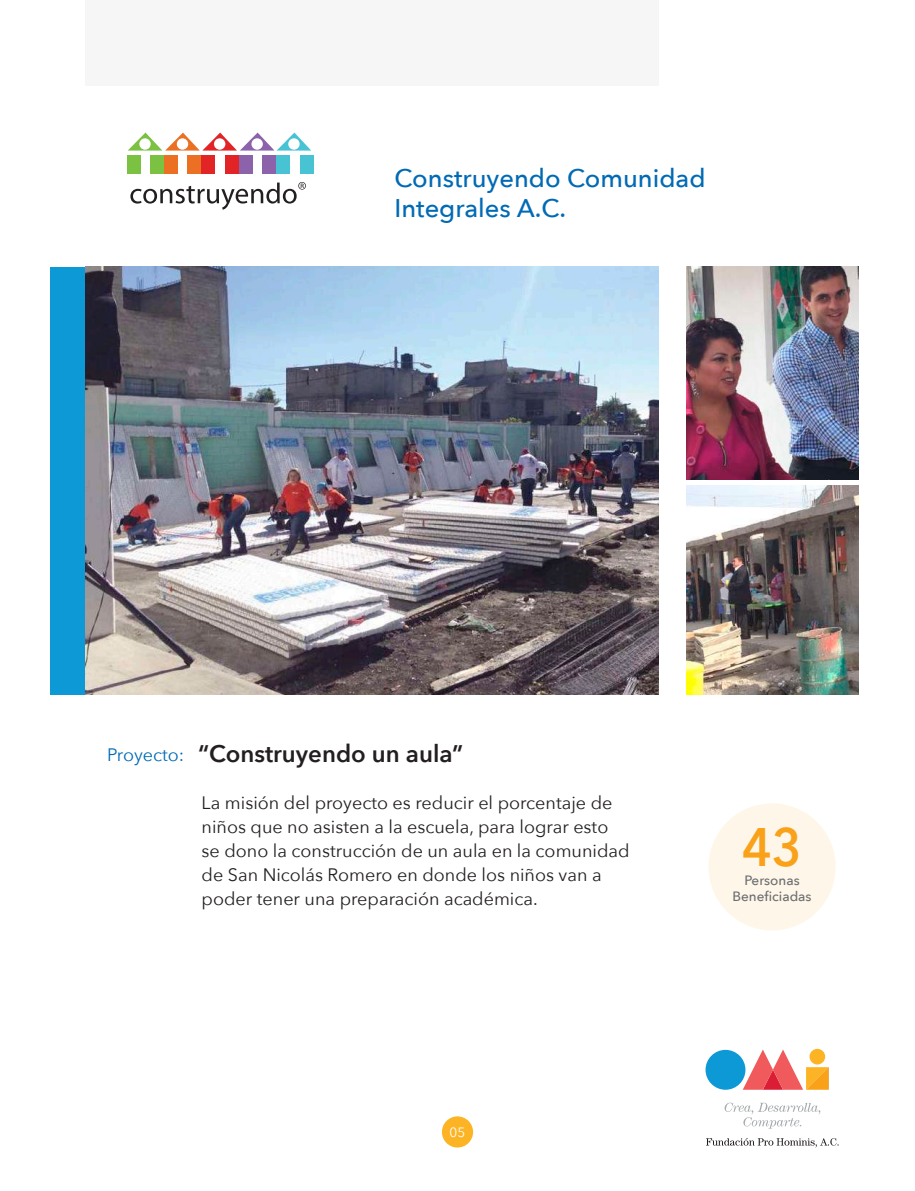
<style>
.page{position:relative;width:915px;height:1191px;background:#fff}
.page>*{position:absolute;margin:0;border:0;box-sizing:border-box;transform-origin:0 0}
.t1{font:600 54px "Avenir Next";color:#f9a119;scale:.9 1}
.t2{font:500 25.5px/30.6px "Avenir Next";color:#006ab5}
.t3{font:600 24px "Avenir Next";color:#231f20}
.t4{font:18px/24px "Avenir Next";color:#231f20}
.t5{font:18px "Avenir Next";color:#006ab5}
.t6{font:500 13.5px/16.2px "Avenir Next";color:#6d6d71;text-align:center}
.t7{font:13.5px "Avenir Next";color:#fff}
</style>
<div class="page">
<svg style="left:724px;top:1102px;width:96px;height:26px"></svg>
<svg style="left:706px;top:1138px;width:132px;height:9px"></svg>
<svg style="left:742px;top:1049px;width:86px;height:40px"></svg>
<div style="left:705px;top:1049px;width:40px;height:40px;background:#0c99d6;border-radius:50%"></div>
<div style="left:442px;top:1116px;width:31px;height:31px;background:#fcb424;border-radius:50%"></div>
<div style="left:708px;top:803px;width:127px;height:127px;background:#fef7e9;border-radius:50%"></div>
<div style="left:50px;top:267px;width:38px;height:427px;background:#0c99d6"></div>
<div style="left:85px;top:0;width:573px;height:85px;background:#f6f6f6"></div>
<img style="left:85px;top:267px;width:573px;height:427px">
<img style="left:686px;top:267px;width:171px;height:213px">
<img style="left:686px;top:485px;width:171px;height:209px">
<div style="left:127px;top:156px;width:14px;height:18px;background:#7bc142"></div>
<div style="left:150px;top:156px;width:14px;height:18px;background:#7bc142"></div>
<div style="left:164px;top:156px;width:13px;height:18px;background:#eb7023"></div>
<div style="left:187px;top:156px;width:14px;height:18px;background:#eb7023"></div>
<div style="left:201px;top:156px;width:14px;height:18px;background:#e32426"></div>
<div style="left:225px;top:156px;width:13px;height:18px;background:#e32426"></div>
<div style="left:238px;top:156px;width:14px;height:18px;background:#8c63aa"></div>
<div style="left:262px;top:156px;width:14px;height:18px;background:#8c63aa"></div>
<div style="left:276px;top:156px;width:13px;height:18px;background:#47c3d3"></div>
<div style="left:300px;top:156px;width:13px;height:18px;background:#47c3d3"></div>
<svg style="left:128px;top:133px;width:183px;height:18px"></svg>
<svg style="left:130px;top:182px;width:176px;height:28px"></svg>
<h2 class="t2" style="left:394px;top:162px;width:312px">Construyendo Comunidad<br>Integrales A.C.</h2>
<p class="t5" style="left:107px;top:739px;width:78px">Proyecto:</p>
<h3 class="t3" style="left:198px;top:732px;width:266px">“Construyendo un aula”</h3>
<p class="t4" style="left:201px;top:790px;width:429px">La misión del proyecto es reducir el porcentaje de niños que no asisten a la escuela, para lograr esto se dono la construcción de un aula en la comunidad de San Nicolás Romero en donde los niños van a poder tener una preparación académica.</p>
<p class="t7" style="left:449px;top:1120px;width:17px">05</p>
<h1 class="t1" style="left:742px;top:800px;width:67px">43</h1>
<p class="t6" style="left:732px;top:871px;width:81px">Personas<br>Beneficiadas</p>
</div>
